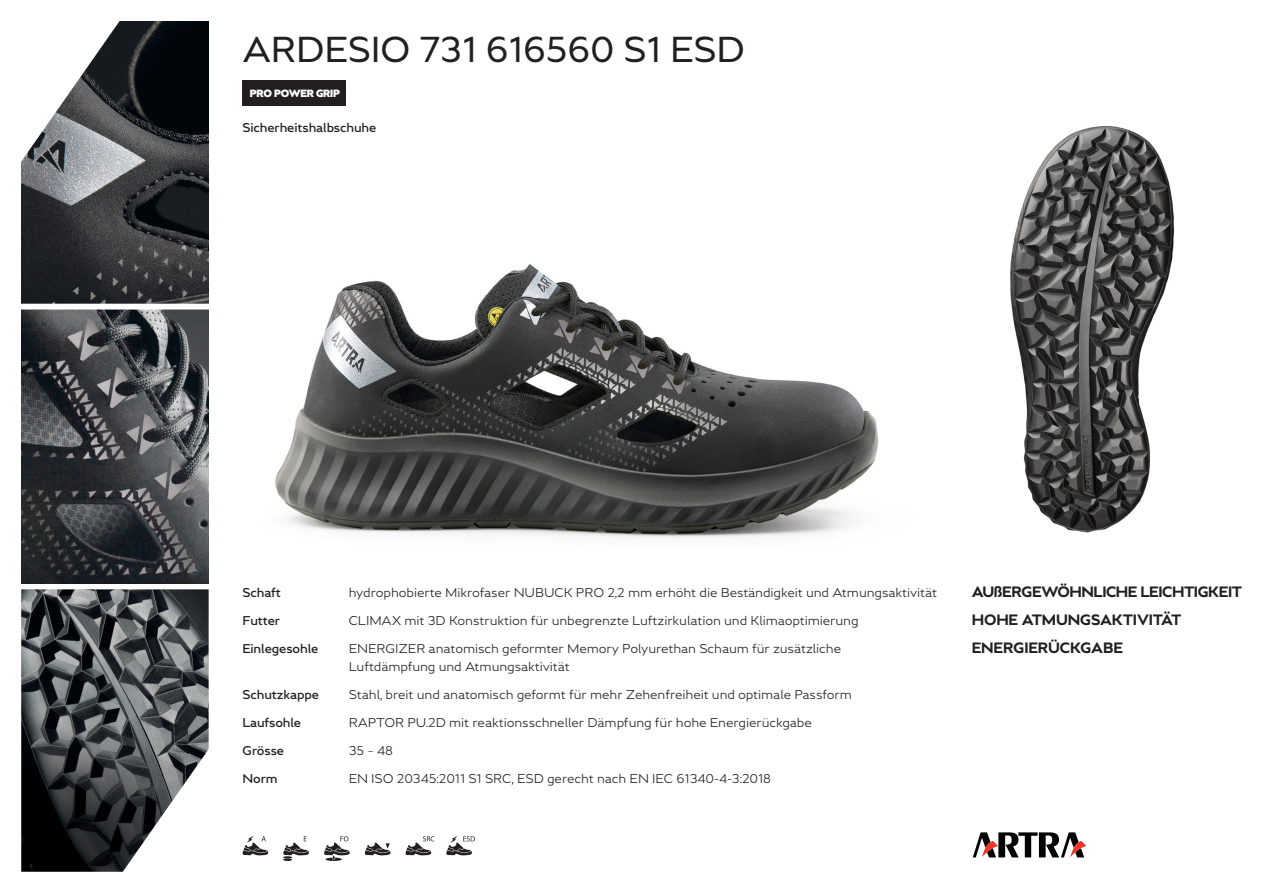
<style>
.page{position:relative;width:1263px;height:893px;background:#fff}
.page>*{position:absolute;margin:0;border:0;box-sizing:border-box;transform-origin:0 0}
.NAZOV{font:36px "Greenwich";letter-spacing:-.01em;color:#231f20}
.Benefit{font:700 15px "Greenwich";letter-spacing:-.01em;color:#231f20}
.Benefit-2{font:700 15px "Greenwich";letter-spacing:-.03em;color:#231f20}
.popis{font:300 12.75px/18px "Greenwich";letter-spacing:-.01em;color:#231f20}
.info{font:500 12.75px "Greenwich";letter-spacing:-.01em;color:#231f20}
.kategoria{font:500 12.75px "Greenwich";letter-spacing:-.01em;color:#231f20}
.t1{font:900 10.5px "Greenwich";letter-spacing:-.02em;color:#fff}
</style>
<div class="page">
<img style="left:21px;top:589px;width:188px;height:283px">
<img style="left:1010px;top:126px;width:165px;height:407px">
<img style="left:275px;top:264px;width:604px;height:274px">
<img style="left:21px;top:21px;width:188px;height:283px">
<img style="left:21px;top:310px;width:188px;height:273px">
<svg style="left:243px;top:836px;width:25px;height:19px"></svg>
<svg style="left:283px;top:836px;width:26px;height:25px"></svg>
<svg style="left:324px;top:836px;width:26px;height:25px"></svg>
<svg style="left:365px;top:842px;width:26px;height:13px"></svg>
<svg style="left:406px;top:836px;width:28px;height:19px"></svg>
<svg style="left:446px;top:836px;width:29px;height:19px"></svg>
<svg style="left:115px;top:738px;width:94px;height:134px"></svg>
<svg style="left:21px;top:21px;width:105px;height:150px"></svg>
<div style="left:242px;top:81px;width:104px;height:25px;background:#231f20"></div>
<svg style="left:973px;top:832px;width:113px;height:25px"></svg>
<p class="NAZOV" style="left:242px;top:28px;width:504px">ARDESIO 731 616560 S1 ESD</p>
<p class="t1" style="left:250px;top:87px;width:92px">PRO POWER GRIP</p>
<p class="kategoria" style="left:242px;top:120px;width:136px">Sicherheitshalbschuhe</p>
<p class="info" style="left:242px;top:584px;width:40px">Schaft</p>
<p class="popis" style="left:349px;top:583px;width:590px">hydrophobierte Mikrofaser NUBUCK PRO 2,2 mm erhöht die Beständigkeit und Atmungsaktivität</p>
<p class="info" style="left:242px;top:612px;width:39px">Futter</p>
<p class="popis" style="left:349px;top:611px;width:511px">CLIMAX mit 3D Konstruktion für unbegrenzte Luftzirkulation und Klimaoptimierung</p>
<p class="info" style="left:242px;top:640px;width:78px">Einlegesohle</p>
<p class="popis" style="left:349px;top:639px;width:494px">ENERGIZER anatomisch geformter Memory Polyurethan Schaum für zusätzliche<br>Luftdämpfung und Atmungsaktivität</p>
<p class="info" style="left:242px;top:686px;width:78px">Schutzkappe</p>
<p class="popis" style="left:349px;top:685px;width:505px">Stahl, breit und anatomisch geformt für mehr Zehenfreiheit und optimale Passform</p>
<p class="info" style="left:242px;top:714px;width:60px">Laufsohle</p>
<p class="popis" style="left:349px;top:713px;width:465px">RAPTOR PU.2D mit reaktionsschneller Dämpfung für hohe Energierückgabe</p>
<p class="info" style="left:242px;top:742px;width:43px">Grösse</p>
<p class="popis" style="left:349px;top:741px;width:46px">35 – 48</p>
<p class="info" style="left:242px;top:771px;width:37px">Norm</p>
<p class="popis" style="left:349px;top:769px;width:424px">EN ISO 20345:2011 S1 SRC, ESD gerecht nach EN IEC 61340-4-3:2018</p>
<p class="Benefit-2" style="left:972px;top:582px;width:272px">AUßERGEWÖHNLICHE LEICHTIGKEIT</p>
<p class="Benefit" style="left:972px;top:611px;width:211px">HOHE ATMUNGSAKTIVITÄT</p>
<p class="Benefit" style="left:972px;top:639px;width:153px">ENERGIERÜCKGABE</p>
</div>
